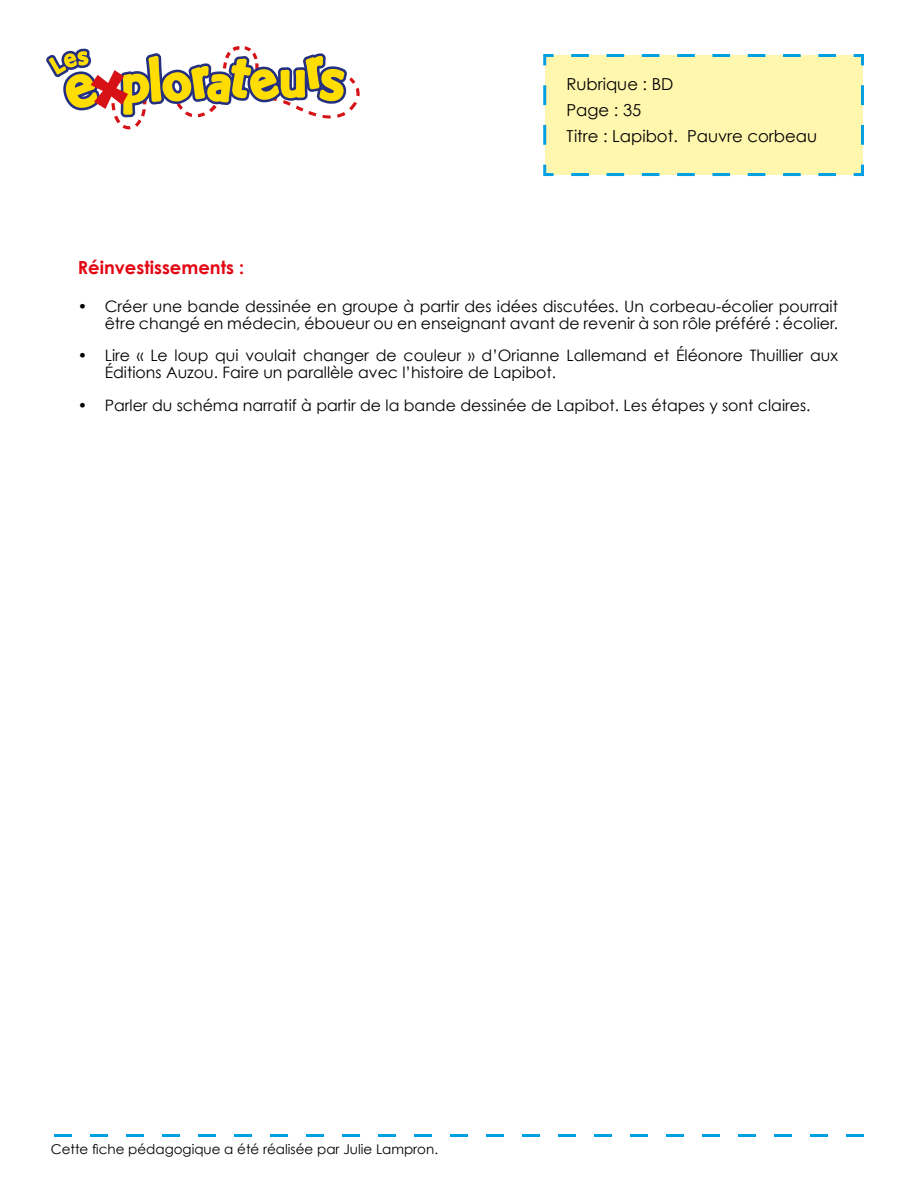
<style>
.page{position:relative;width:918px;height:1188px;background:#fff}
.page>*{position:absolute;margin:0;border:0;box-sizing:border-box;transform-origin:0 0}
.t1{font:700 18px "Century Gothic";color:#e30613}
.t2{font:16.5px/26.2px "Century Gothic";color:#000}
.t3{font:15.75px/17.2px "Century Gothic";color:#000;text-align:right}
.t4{font:13.5px "Century Gothic";color:#000}
</style>
<div class="page">
<svg style="left:46px;top:46px;width:314px;height:84px"></svg>
<svg style="left:54px;top:1134px;width:810px;height:3px"></svg>
<div style="left:543px;top:54px;width:321px;height:122px;background:#fff7ae"></div>
<p class="t2" style="left:566px;top:70px;width:252px">Rubrique : BD<br>Page : 35<br>Titre : Lapibot. Pauvre corbeau</p>
<p class="t1" style="left:78px;top:256px;width:168px">Réinvestissements :</p>
<p class="t3" style="left:78px;top:297px;width:762px">• Créer une bande dessinée en groupe à partir des idées discutées. Un corbeau-écolier pourrait être changé en médecin, éboueur ou en enseignant avant de revenir à son rôle préféré : écolier.</p>
<p class="t3" style="left:105px;top:347px;width:735px;text-align:left;text-indent:-27px">• Lire « Le loup qui voulait changer de couleur » d’Orianne Lallemand et Éléonore Thuillier aux<br>Éditions Auzou. Faire un parallèle avec l’histoire de Lapibot.</p>
<p class="t3" style="left:78px;top:396px;width:734px">• Parler du schéma narratif à partir de la bande dessinée de Lapibot. Les étapes y sont claires.</p>
<p class="t4" style="left:51px;top:1141px;width:389px">Cette fiche pédagogique a été réalisée par Julie Lampron.</p>
</div>
